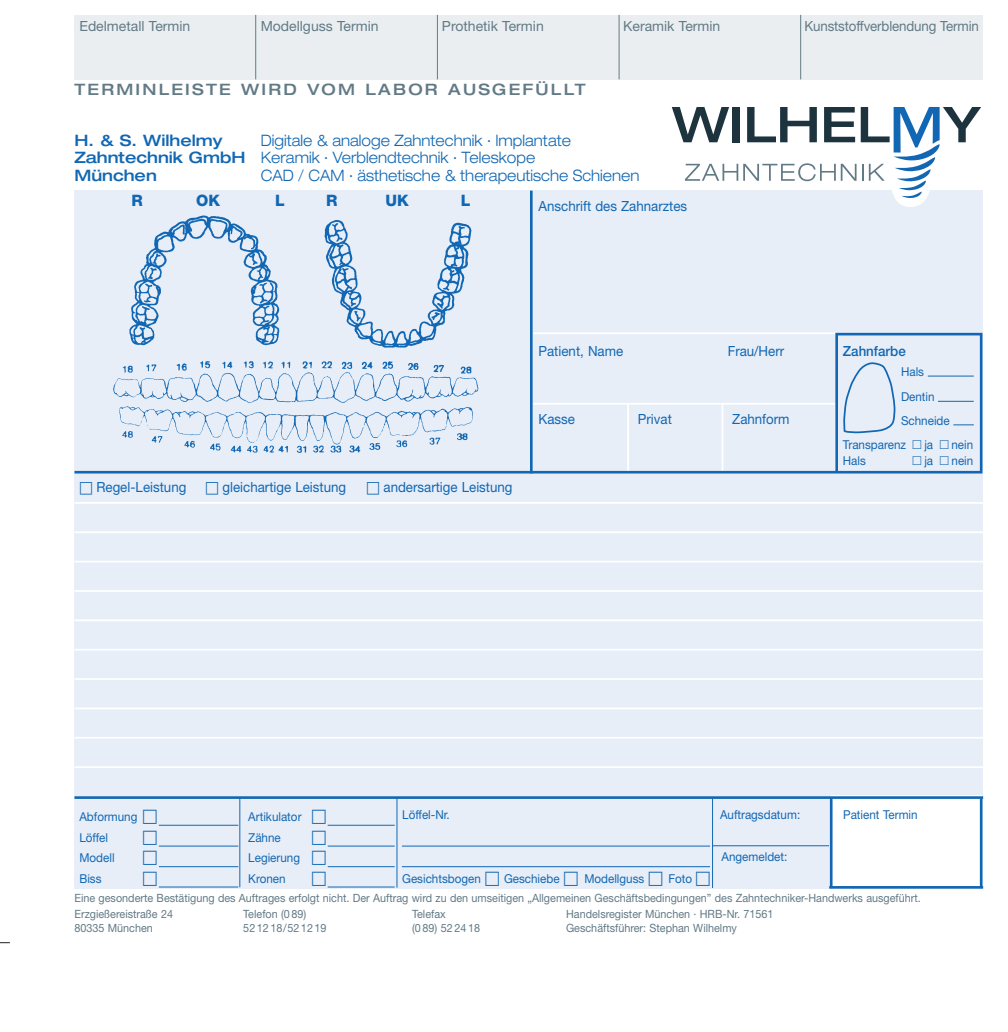
<style>
.page{position:relative;width:1008px;height:1032px;background:#fff}
.page>*{position:absolute;margin:0;border:0;box-sizing:border-box;transform-origin:0 0}
.t1{font:300 expanded 15.75px/17.5px "Helvetica Neue";color:#1167b3;scale:.91 1}
.t2{font:500 expanded 15.75px/17.5px "Helvetica Neue";color:#1167b3}
.t3{font:500 expanded 15.75px "Helvetica Neue";letter-spacing:.14em;color:#627a86}
.t4{font:800 15.75px "Helvetica Neue";color:#1167b3}
.t5{font:15.75px "European Pi Three";color:#1167b3;scale:.95 1}
.t6{font:14px "Helvetica Neue";color:#1167b3;scale:.95 1}
.t7{font:14px "Helvetica Neue";color:#627a86}
.t8{font:14px "Helvetica Neue";color:#627a86;scale:.95 1}
.t9{font:500 14px "Helvetica Neue";color:#1167b3;scale:.95 1}
.t10{font:12.25px/20.7px "Helvetica Neue";color:#1167b3;scale:.95 1}
.t11{font:11.38px/15.8px "Helvetica Neue";color:#627a86;scale:.95 1}
.s1{font-family:"European Pi Three"}
.s2{font-family:"European Pi Three";font-size:15.75px}
</style>
<div class="page">
<div style="left:74px;top:15px;width:908px;height:64px;background:#eaeef1"></div>
<div style="left:74px;top:191px;width:908px;height:698px;background:#e8eef8"></div>
<hr style="left:255px;top:15px;width:1px;height:64px;background:#627a86">
<hr style="left:800px;top:15px;width:1px;height:64px;background:#627a86">
<hr style="left:618px;top:15px;width:1px;height:64px;background:#627a86">
<hr style="left:437px;top:15px;width:1px;height:64px;background:#627a86">
<hr style="left:159px;top:825px;width:79px;height:1px;background:#1167b3">
<hr style="left:159px;top:846px;width:79px;height:1px;background:#1167b3">
<hr style="left:159px;top:866px;width:79px;height:1px;background:#1167b3">
<hr style="left:159px;top:887px;width:79px;height:1px;background:#1167b3">
<hr style="left:327px;top:825px;width:67px;height:1px;background:#1167b3">
<hr style="left:327px;top:846px;width:67px;height:1px;background:#1167b3">
<hr style="left:327px;top:866px;width:67px;height:1px;background:#1167b3">
<hr style="left:402px;top:846px;width:307px;height:1px;background:#1167b3">
<hr style="left:402px;top:866px;width:307px;height:1px;background:#1167b3">
<hr style="left:327px;top:887px;width:67px;height:1px;background:#1167b3">
<hr style="left:239px;top:798px;width:1px;height:89px;background:#1167b3">
<hr style="left:396px;top:798px;width:1px;height:90px;background:#1167b3">
<hr style="left:712px;top:798px;width:1px;height:90px;background:#1167b3">
<hr style="left:712px;top:845px;width:116px;height:1px;background:#1167b3">
<div style="left:830px;top:795px;width:151px;height:91px;background:#fff"></div>
<hr style="left:828px;top:886px;width:154px;height:3px;background:#1167b3">
<hr style="left:829px;top:798px;width:3px;height:90px;background:#1167b3">
<hr style="left:979px;top:798px;width:3px;height:89px;background:#1167b3">
<img style="left:129px;top:215px;width:343px;height:116px">
<hr style="left:74px;top:502px;width:908px;height:2px;background:#fff">
<hr style="left:74px;top:531px;width:908px;height:2px;background:#fff">
<hr style="left:74px;top:561px;width:908px;height:1px;background:#fff">
<hr style="left:74px;top:590px;width:908px;height:2px;background:#fff">
<hr style="left:74px;top:619px;width:908px;height:2px;background:#fff">
<hr style="left:74px;top:649px;width:908px;height:1px;background:#fff">
<hr style="left:74px;top:678px;width:908px;height:2px;background:#fff">
<hr style="left:74px;top:707px;width:908px;height:2px;background:#fff">
<hr style="left:74px;top:737px;width:908px;height:2px;background:#fff">
<hr style="left:74px;top:766px;width:908px;height:2px;background:#fff">
<hr style="left:74px;top:796px;width:908px;height:3px;background:#1167b3">
<hr style="left:529px;top:191px;width:3px;height:282px;background:#1167b3">
<svg style="left:74px;top:331px;width:909px;height:144px"></svg>
<svg style="left:842px;top:362px;width:54px;height:72px"></svg>
<hr style="left:927px;top:376px;width:46px;height:1px;background:#1167b3">
<hr style="left:937px;top:401px;width:36px;height:1px;background:#1167b3">
<svg style="left:952px;top:424px;width:21px;height:1px"></svg>
<svg style="left:671px;top:107px;width:309px;height:100px"></svg>
<svg style="left:912px;top:440px;width:21px;height:10px"></svg>
<svg style="left:939px;top:440px;width:21px;height:10px"></svg>
<svg style="left:912px;top:456px;width:21px;height:10px"></svg>
<svg style="left:939px;top:456px;width:21px;height:10px"></svg>
<p class="t7" style="left:79px;top:18px;width:112px">Edelmetall Termin</p>
<p class="t7" style="left:260px;top:18px;width:119px">Modellguss Termin</p>
<p class="t7" style="left:441px;top:18px;width:103px">Prothetik Termin</p>
<p class="t7" style="left:623px;top:18px;width:99px">Keramik Termin</p>
<p class="t8" style="left:804px;top:18px;width:185px">Kunststoffverblendung Termin</p>
<h1 class="t3" style="left:74px;top:80px;width:512px">TERMINLEISTE WIRD VOM LABOR AUSGEFÜLLT</h1>
<h1 class="t2" style="left:74px;top:131px;width:172px">H. &amp; S. Wilhelmy<br>Zahntechnik GmbH<br>München</h1>
<h1 class="t1" style="left:260px;top:131px;width:417px">Digitale &amp; analoge Zahntechnik · Implantate<br>Keramik · Verblendtechnik · Teleskope<br>CAD / CAM · ästhetische &amp; therapeutische Schienen</h1>
<h1 class="t4" style="left:131px;top:191px;width:13px">R</h1>
<h1 class="t4" style="left:196px;top:191px;width:25px">OK</h1>
<h1 class="t4" style="left:275px;top:191px;width:11px">L</h1>
<h1 class="t4" style="left:326px;top:191px;width:13px">R</h1>
<h1 class="t4" style="left:385px;top:191px;width:25px">UK</h1>
<h1 class="t4" style="left:460px;top:191px;width:11px">L</h1>
<p class="t6" style="left:538px;top:197px;width:158px">Anschrift des Zahnarztes</p>
<p class="t6" style="left:538px;top:343px;width:91px">Patient, Name</p>
<p class="t6" style="left:727px;top:343px;width:61px">Frau/Herr</p>
<p class="t6" style="left:79px;top:479px;width:114px"><span class="s1">N</span> Regel-Leistung</p>
<p class="t6" style="left:205px;top:479px;width:149px"><span class="s1">N</span> gleichartige Leistung</p>
<p class="t6" style="left:366px;top:479px;width:155px"><span class="s1">N</span> andersartige Leistung</p>
<p class="t6" style="left:538px;top:410px;width:40px">Kasse</p>
<p class="t6" style="left:637px;top:410px;width:37px">Privat</p>
<p class="t6" style="left:732px;top:410px;width:62px">Zahnform</p>
<p class="t9" style="left:842px;top:342px;width:68px">Zahnfarbe</p>
<p class="t10" style="left:900px;top:359px;width:53px;line-height:24.5px">Hals<br>Dentin<br>Schneide</p>
<p class="t10" style="left:842px;top:434px;width:68px">Transparenz</p>
<p class="t10" style="left:923px;top:434px;width:11px">ja</p>
<p class="t10" style="left:951px;top:434px;width:24px">nein</p>
<p class="t10" style="left:842px;top:450px;width:26px">Hals</p>
<p class="t10" style="left:923px;top:450px;width:11px">ja</p>
<p class="t10" style="left:951px;top:450px;width:24px">nein</p>
<p class="t10" style="left:402px;top:804px;width:52px">Löffel-Nr.</p>
<p class="t10" style="left:719px;top:804px;width:86px">Auftragsdatum:</p>
<p class="t10" style="left:79px;top:806px;width:84px">Abformung <span class="s2">N<br></span>Löffel</p>
<p class="t10" style="left:248px;top:806px;width:84px">Artikulator <span class="s2">N<br></span>Zähne</p>
<p class="t10" style="left:842px;top:804px;width:80px">Patient Termin</p>
<h1 class="t5" style="left:142px;top:826px;width:17px">N</h1>
<h1 class="t5" style="left:311px;top:826px;width:17px">N</h1>
<p class="t10" style="left:248px;top:847px;width:84px">Legierung <span class="s2">N<br></span>Kronen</p>
<p class="t10" style="left:79px;top:847px;width:38px">Modell</p>
<h1 class="t5" style="left:142px;top:846px;width:17px">N</h1>
<p class="t10" style="left:79px;top:868px;width:25px">Biss</p>
<h1 class="t5" style="left:142px;top:867px;width:17px">N</h1>
<p class="t11" style="left:74px;top:890px;width:892px">Eine gesonderte Bestätigung des Auftrages erfolgt nicht. Der Auftrag wird zu den umseitigen „Allgemeinen Geschäftsbedingungen” des Zahntechniker-Handwerks ausgeführt.<br>Erzgießereistraße 24</p>
<p class="t10" style="left:721px;top:846px;width:71px">Angemeldet:</p>
<h1 class="t5" style="left:311px;top:867px;width:17px">N</h1>
<p class="t10" style="left:402px;top:868px;width:326px">Gesichtsbogen <span class="s2">N</span> Geschiebe <span class="s2">N</span> Modellguss <span class="s2">N</span> Foto <span class="s2">N</span></p>
<p class="t11" style="left:243px;top:906px;width:68px">Telefon (0 89)</p>
<p class="t11" style="left:412px;top:906px;width:37px">Telefax</p>
<p class="t11" style="left:566px;top:906px;width:220px">Handelsregister München · HRB-Nr. 71561</p>
<p class="t11" style="left:74px;top:920px;width:84px">80335 München</p>
<p class="t11" style="left:243px;top:920px;width:89px">52 12 18/52 12 19</p>
<p class="t11" style="left:412px;top:920px;width:73px">(0 89) 52 24 18</p>
<p class="t11" style="left:566px;top:920px;width:181px">Geschäftsführer: Stephan Wilhelmy</p>
</div>
